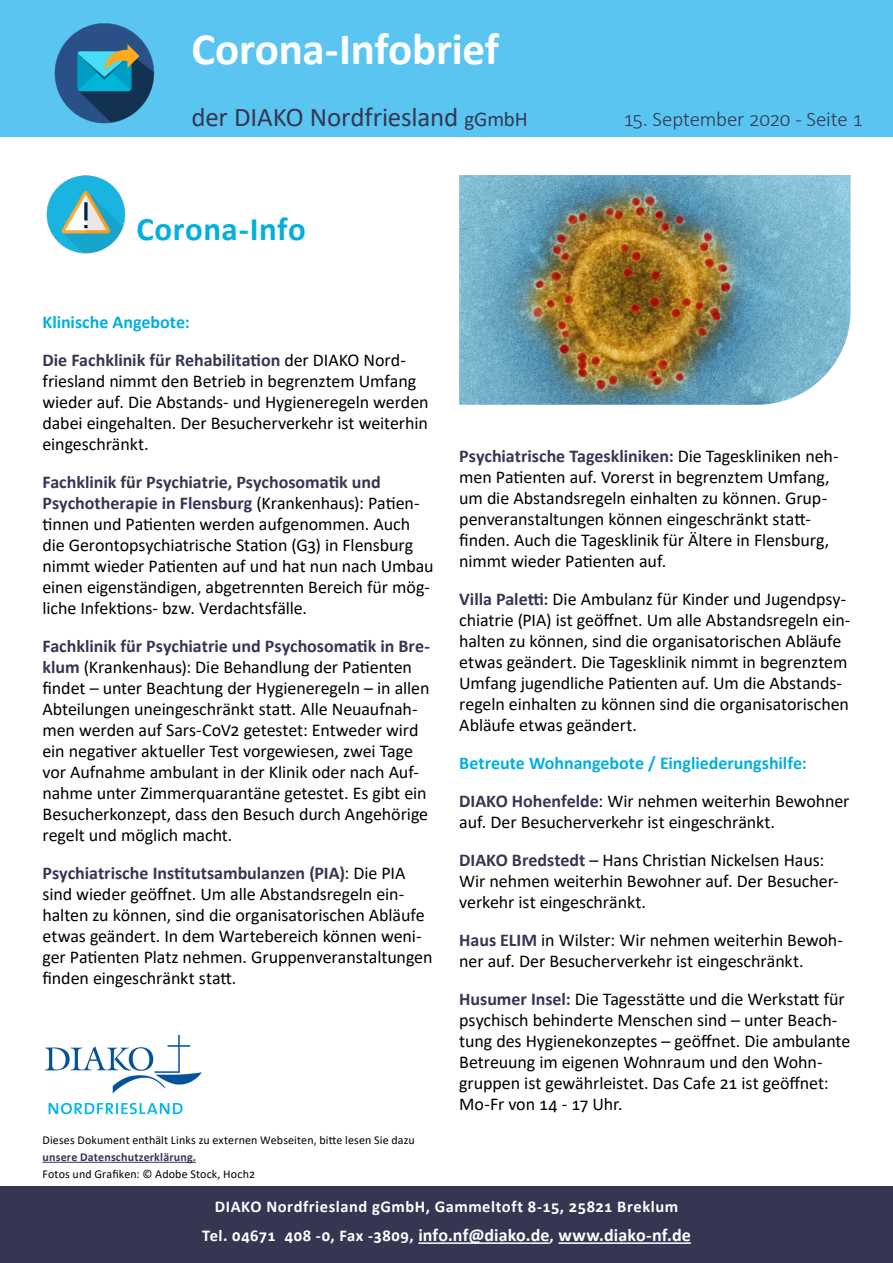
<style>
.page{position:relative;width:893px;height:1263px;background:#fff}
.page>*{position:absolute;margin:0;border:0;box-sizing:border-box;transform-origin:0 0}
.Inhalt_Fliesstext_12{font:700 45px "Calibri";letter-spacing:-.005em;color:#fff}
.Headline_16_Pt_blau{font:700 33px "Calibri";letter-spacing:.015em;color:#02afdd}
.Inhalt_Fliesstext_12-2{font:27px "Calibri";letter-spacing:-.005em;color:#353652}
.Inhalt_Fliesstext_12-3{font:300 21px "Calibri";letter-spacing:-.01em;color:#353652}
.Inhalt_Fliesstext_12-4{font:18px/21px "Calibri";letter-spacing:-.005em;color:#000}
.Inhalt_Fliesstext_12-5{font:700 18px "Calibri";color:#02afdd}
.Adresse_weiss_Bold{font:700 18px "Calibri";letter-spacing:.005em;color:#fff}
.Adresse_weiss_Bold-2{font:700 16.5px "Calibri";letter-spacing:.03em;color:#fff}
.Inhalt_Fliesstext_12-6{font:12px/16.5px "Calibri";letter-spacing:.01em;color:#000}
.s1{font-size:21px}
.s2{font-weight:700;color:#353652}
.s3{font-size:16.5px}
</style>
<div class="page">
<div style="left:0;top:0;width:893px;height:136px;background:#5bc5f2"></div>
<img style="left:459px;top:175px;width:391px;height:230px">
<img style="left:44px;top:1034px;width:158px;height:81px">
<img style="left:54px;top:23px;width:101px;height:101px">
<hr style="left:43px;top:1162px;width:153px;height:1px;background:#353652">
<div style="left:0;top:1186px;width:893px;height:77px;background:#353652"></div>
<hr style="left:418px;top:1242px;width:132px;height:2px;background:#fff">
<hr style="left:558px;top:1242px;width:133px;height:2px;background:#fff">
<img style="left:46px;top:175px;width:80px;height:79px">
<p class="Inhalt_Fliesstext_12" style="left:191px;top:17px;width:309px">Corona-Infobrief</p>
<p class="Inhalt_Fliesstext_12-2" style="left:191px;top:98px;width:338px">der DIAKO Nordfriesland <span class="s1">gGmbH</span></p>
<p class="Inhalt_Fliesstext_12-3" style="left:623px;top:106px;width:241px">15. September 2020 - Seite 1</p>
<p class="Headline_16_Pt_blau" style="left:136px;top:206px;width:171px">Corona-Info</p>
<p class="Inhalt_Fliesstext_12-5" style="left:43px;top:309px;width:149px">Klinische Angebote:</p>
<p class="Inhalt_Fliesstext_12-4" style="left:43px;top:349px;width:388px"><span class="s2">Die Fachklinik für Rehabilitation</span> der DIAKO Nord&shy;friesland nimmt den Betrieb in begrenztem Umfang wieder auf. Die Abstands- und Hygieneregeln werden dabei eingehalten. Der Besucherverkehr ist weiterhin eingeschränkt.</p>
<p class="Inhalt_Fliesstext_12-4" style="left:43px;top:471px;width:393px"><span class="s2">Fachklinik für Psychiatrie, Psychosomatik und Psychotherapie in Flensburg</span> (Krankenhaus): Patien&shy;tinnen und Patienten werden aufgenommen. Auch die Gerontopsychiatrische Station (G3) in Flensburg nimmt wieder Patienten auf und hat nun nach Umbau einen eigenständigen, abgetrennten Bereich für mög&shy;liche Infektions- bzw. Verdachtsfälle.</p>
<p class="Inhalt_Fliesstext_12-4" style="left:43px;top:635px;width:389px"><span class="s2">Fachklinik für Psychiatrie und Psychosomatik in Bre&shy;klum</span> (Krankenhaus): Die Behandlung der Patienten findet – unter Beachtung der Hygieneregeln – in allen Abteilungen uneingeschränkt statt. Alle Neuaufnah&shy;men werden auf Sars-CoV2 getestet: Entweder wird ein negativer aktueller Test vorgewiesen, zwei Tage vor Aufnahme ambulant in der Klinik oder nach Auf&shy;nahme unter Zimmerquarantäne getestet. Es gibt ein Besucherkonzept, dass den Besuch durch Angehörige regelt und möglich macht.</p>
<p class="Inhalt_Fliesstext_12-4" style="left:43px;top:862px;width:392px"><span class="s2">Psychiatrische Institutsambulanzen (PIA)</span>: Die PIA sind wieder geöffnet. Um alle Abstandsregeln ein&shy;halten zu können, sind die organisatorischen Abläufe etwas geändert. In dem Wartebereich können weni&shy;ger Patienten Platz nehmen. Gruppenveranstaltungen finden eingeschränkt statt.</p>
<p class="Inhalt_Fliesstext_12-4" style="left:459px;top:445px;width:381px"><span class="s2">Psychiatrische Tageskliniken:</span> Die Tageskliniken neh&shy;men Patienten auf. Vorerst in begrenztem Umfang, um die Abstandsregeln einhalten zu können. Grup&shy;penveranstaltungen können eingeschränkt statt&shy;finden. Auch die Tagesklinik für Ältere in Flensburg, nimmt wieder Patienten auf.</p>
<p class="Inhalt_Fliesstext_12-4" style="left:459px;top:588px;width:393px"><span class="s2">Villa Paletti:</span> Die Ambulanz für Kinder und Jugendpsy&shy;chiatrie (PIA) ist geöffnet. Um alle Abstandsregeln ein&shy;halten zu können, sind die organisatorischen Abläufe etwas geändert. Die Tagesklinik nimmt in begrenztem Umfang jugendliche Patienten auf. Um die Abstands&shy;regeln einhalten zu können sind die organisatorischen Abläufe etwas geändert.</p>
<p class="Inhalt_Fliesstext_12-5" style="left:459px;top:750px;width:349px">Betreute Wohnangebote / Eingliederungshilfe:</p>
<p class="Inhalt_Fliesstext_12-4" style="left:459px;top:790px;width:392px"><span class="s2">DIAKO Hohenfelde</span>: Wir nehmen weiterhin Bewohner auf. Der Besucherverkehr ist eingeschränkt.</p>
<p class="Inhalt_Fliesstext_12-4" style="left:459px;top:849px;width:381px"><span class="s2">DIAKO Bredstedt</span> – Hans Christian Nickelsen Haus:<br>Wir nehmen weiterhin Bewohner auf. Der Besucher&shy;verkehr ist eingeschränkt.</p>
<p class="Inhalt_Fliesstext_12-4" style="left:459px;top:929px;width:385px"><span class="s2">Haus ELIM</span> in Wilster: Wir nehmen weiterhin Bewoh&shy;ner auf. Der Besucherverkehr ist eingeschränkt.</p>
<p class="Inhalt_Fliesstext_12-4" style="left:459px;top:988px;width:393px"><span class="s2">Husumer Insel:</span> Die Tagesstätte und die Werkstatt für psychisch behinderte Menschen sind – unter Beach&shy;tung des Hygienekonzeptes – geöffnet. Die ambulante Betreuung im eigenen Wohnraum und den Wohn&shy;gruppen ist gewährleistet. Das Cafe 21 ist geöffnet:<br>Mo-Fr von 14 - 17 Uhr.</p>
<p class="Inhalt_Fliesstext_12-6" style="left:43px;top:1132px;width:374px">Dieses Dokument enthält Links zu externen Webseiten, bitte lesen Sie dazu <span class="s2">unsere Datenschutzerklärung.</span></p>
<p class="Adresse_weiss_Bold-2" style="left:215px;top:1194px;width:465px">DIAKO Nordfriesland gGmbH, Gammeltoft 8-15, 25821 Breklum</p>
<p class="Adresse_weiss_Bold" style="left:202px;top:1222px;width:490px"><span class="s3">Tel. 04671 408 -0, Fax -3809,</span> info.nf@diako.de<span class="s3">,</span> www.diako-nf.de</p>
<p class="Inhalt_Fliesstext_12-6" style="left:43px;top:1166px;width:214px">Fotos und Grafiken: © Adobe Stock, Hoch2</p>
</div>
